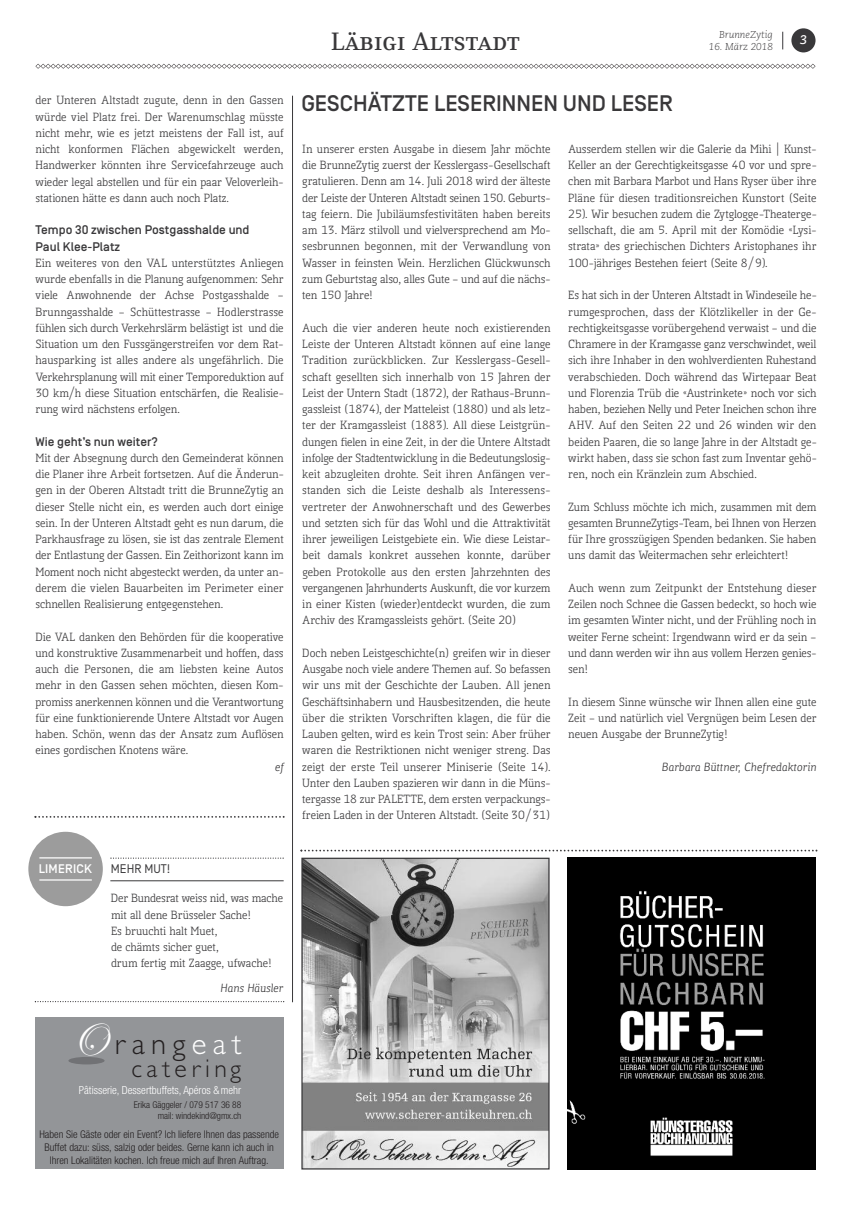
<style>
.page{position:relative;width:851px;height:1205px;background:#fff}
.page>*{position:absolute;margin:0;border:0;box-sizing:border-box;transform-origin:0 0}
.t1{font:300 30.75px "Gill Sans";letter-spacing:.2em;color:#231f20}
.t2{font:300 25.62px "Gill Sans";letter-spacing:.17em;color:#231f20}
.t3{font:25px "Skopex Serif Med Caps";letter-spacing:.01em;color:#39383a}
.t4{font:500 22.5px "Simplon BP";color:#39383a}
.t5{font:500 12.5px/16.2px "Simplon BP";color:#39383a}
.t6{font:500 12.5px "Simplon BP";letter-spacing:.02em;color:#fff}
.t7{font:12.5px "Simplon BP Regular";color:#39383a}
.t8{font:italic 700 12.5px "Caecilia";color:#fff}
.t9{font:11.25px/16.2px "Kofi Pure Serif";letter-spacing:-.005em;color:#39383a;text-align:justify}
.t10{font:11.25px "Kofi Pure Kursiv";color:#39383a}
.t11{font:300 condensed 11.12px "Helvetica Neue";color:#fff}
.t12{font:300 condensed 10.62px/12.8px "Helvetica Neue";color:#231f20;text-align:center}
.t13{font:italic 300 10px "Caecilia";color:#39383a}
.t14{font:300 condensed 9.38px/11.2px "Helvetica Neue";color:#231f20;text-align:right}
.s1{font-family:"Edwardian Script ITC";font-weight:400;font-size:47.88px;color:#fff}
.s2{color:#fff}
</style>
<div class="page">
<div style="left:791px;top:28px;width:24px;height:24px;background:#39383a;border-radius:50%"></div>
<svg style="left:782px;top:32px;width:1px;height:17px"></svg>
<svg style="left:35px;top:64px;width:780px;height:5px"></svg>
<svg style="left:34px;top:816px;width:250px;height:2px"></svg>
<svg style="left:300px;top:849px;width:517px;height:2px"></svg>
<hr style="left:292px;top:96px;width:1px;height:906px;background:#39383a">
<svg style="left:110px;top:857px;width:174px;height:2px"></svg>
<hr style="left:110px;top:880px;width:173px;height:1px;background:#39383a">
<div style="left:28px;top:832px;width:75px;height:74px;background:#9c9c9c;border-radius:50%"></div>
<hr style="left:39px;top:857px;width:53px;height:1px;background:#fff">
<hr style="left:39px;top:879px;width:53px;height:1px;background:#fff">
<svg style="left:35px;top:1001px;width:249px;height:1px"></svg>
<img style="left:567px;top:857px;width:248px;height:312px">
<img style="left:303px;top:859px;width:244px;height:308px">
<div style="left:301px;top:857px;width:248px;height:312px;border:1px solid #39383a"></div>
<div style="left:35px;top:1017px;width:248px;height:152px;background:#939598"></div>
<div style="left:68px;top:1057px;width:37px;height:7px;background:#717275;border-radius:50%"></div>
<p class="t9" style="left:35px;top:92px;width:250px">der Unteren Altstadt zugute, denn in den Gassen würde viel Platz frei. Der Warenumschlag müsste nicht mehr, wie es jetzt meistens der Fall ist, auf nicht konformen Flächen abgewickelt werden, Handwerker könnten ihre Servicefahrzeuge auch wieder legal abstellen und für ein paar Veloverleih&shy;stationen hätte es dann auch noch Platz.</p>
<p class="t5" style="left:35px;top:222px;width:215px">Tempo 30 zwischen Postgasshalde und<br>Paul Klee-Platz</p>
<p class="t9" style="left:35px;top:255px;width:250px">Ein weiteres von den VAL unterstütztes Anliegen wurde ebenfalls in die Planung aufgenommen: Sehr viele Anwohnende der Achse Postgasshalde – Brunngasshalde – Schüttestrasse – Hodlerstrasse fühlen sich durch Verkehrslärm belästigt ist und die Situation um den Fussgängerstreifen vor dem Rat&shy;hausparking ist alles andere als ungefährlich. Die Verkehrsplanung will mit einer Temporeduktion auf 30 km/h diese Situation entschärfen, die Realisie&shy;rung wird nächstens erfolgen.</p>
<p class="t5" style="left:35px;top:433px;width:124px">Wie geht’s nun weiter?</p>
<p class="t9" style="left:35px;top:450px;width:250px">Mit der Absegnung durch den Gemeinderat können die Planer ihre Arbeit fortsetzen. Auf die Änderun&shy;gen in der Oberen Altstadt tritt die BrunneZytig an dieser Stelle nicht ein, es werden auch dort einige sein. In der Unteren Altstadt geht es nun darum, die Parkhausfrage zu lösen, sie ist das zentrale Element der Entlastung der Gassen. Ein Zeithorizont kann im Moment noch nicht abgesteckt werden, da unter an&shy;derem die vielen Bauarbeiten im Perimeter einer schnellen Realisierung entgegenstehen.</p>
<p class="t9" style="left:35px;top:629px;width:250px">Die VAL danken den Behörden für die kooperative und konstruktive Zusammenarbeit und hoffen, dass auch die Personen, die am liebsten keine Autos mehr in den Gassen sehen möchten, diesen Kom&shy;promiss anerkennen können und die Verantwortung für eine funktionierende Untere Altstadt vor Augen haben. Schön, wenn das der Ansatz zum Auflösen eines gordischen Knotens wäre.</p>
<p class="t10" style="left:275px;top:760px;width:10px">ef</p>
<p class="t6" style="left:39px;top:861px;width:55px">LIMERICK</p>
<p class="t7" style="left:111px;top:862px;width:61px">MEHR MUT!</p>
<p class="t9" style="left:111px;top:890px;width:174px;text-align:left">Der Bundesrat weiss nid, was mache mit all dene Brüsseler Sache!<br>Es bruuchti halt Muet,<br>de chämts sicher guet,<br>drum fertig mit Zaagge, ufwache!</p>
<p class="t10" style="left:220px;top:981px;width:64px">Hans Häusler</p>
<h1 class="t1" style="left:69px;top:1019px;width:174px"><span class="s1">O</span>rang<span class="s2">eat</span></h1>
<h2 class="t2" style="left:131px;top:1048px;width:111px">catering</h2>
<p class="t11" style="left:79px;top:1083px;width:164px">Pâtisserie, Dessertbuffets, Apéros &amp; mehr</p>
<p class="t14" style="left:134px;top:1099px;width:109px">Erika Gäggeler / 079 517 36 88 mail: windekind@gmx.ch</p>
<p class="t12" style="left:39px;top:1128px;width:241px">Haben Sie Gäste oder ein Event? Ich liefere Ihnen das passende<br>Buffet dazu: süss, salzig oder beides. Gerne kann ich auch in<br>Ihren Lokalitäten kochen. Ich freue mich auf Ihren Auftrag.</p>
<p class="t13" style="left:719px;top:29px;width:55px">BrunneZytig</p>
<h3 class="t3" style="left:331px;top:27px;width:190px">Läbigi Altstadt</h3>
<p class="t13" style="left:708px;top:41px;width:66px">16. März 2018</p>
<p class="t8" style="left:799px;top:32px;width:9px">3</p>
<h3 class="t4" style="left:301px;top:91px;width:373px">GESCHÄTZTE LESERINNEN UND LESER</h3>
<p class="t9" style="left:302px;top:141px;width:250px">In unserer ersten Ausgabe in diesem Jahr möchte die BrunneZytig zuerst der Kesslergass-Gesellschaft gratulieren. Denn am 14. Juli 2018 wird der älteste der Leiste der Unteren Altstadt seinen 150. Geburts&shy;tag feiern. Die Jubiläumsfestivitäten haben bereits am 13. März stilvoll und vielversprechend am Mo&shy;sesbrunnen begonnen, mit der Verwandlung von Wasser in feinsten Wein. Herzlichen Glückwunsch zum Geburtstag also, alles Gute – und auf die nächs&shy;ten 150 Jahre!</p>
<p class="t9" style="left:302px;top:320px;width:250px">Auch die vier anderen heute noch existierenden Leiste der Unteren Altstadt können auf eine lange Tradition zurückblicken. Zur Kesslergass-Gesell&shy;schaft gesellten sich innerhalb von 15 Jahren der Leist der Untern Stadt (1872), der Rathaus-Brunn&shy;gassleist (1874), der Matteleist (1880) und als letz&shy;ter der Kramgassleist (1883). All diese Leistgrün&shy;dungen fielen in eine Zeit, in der die Untere Altstadt infolge der Stadtentwicklung in die Bedeutungslosig&shy;keit abzugleiten drohte. Seit ihren Anfängen ver&shy;standen sich die Leiste deshalb als Interessens&shy;vertreter der Anwohnerschaft und des Gewerbes und setzten sich für das Wohl und die Attraktivität ihrer jeweiligen Leistgebiete ein. Wie diese Leistar&shy;beit damals konkret aussehen konnte, darüber geben Protokolle aus den ersten Jahrzehnten des vergangenen Jahrhunderts Auskunft, die vor kurzem in einer Kisten (wieder)entdeckt wurden, die zum Archiv des Kramgassleists gehört. (Seite 20)</p>
<p class="t9" style="left:302px;top:645px;width:250px">Doch neben Leistgeschichte(n) greifen wir in dieser Ausgabe noch viele andere Themen auf. So befassen wir uns mit der Geschichte der Lauben. All jenen Geschäftsinhabern und Hausbesitzenden, die heute über die strikten Vorschriften klagen, die für die Lauben gelten, wird es kein Trost sein: Aber früher waren die Restriktionen nicht weniger streng. Das zeigt der erste Teil unserer Miniserie (Seite 14).<br>Unter den Lauben spazieren wir dann in die Müns&shy;tergasse 18 zur PALETTE, dem ersten verpackungs&shy;freien Laden in der Unteren Altstadt. (Seite 30/31)</p>
<p class="t9" style="left:568px;top:141px;width:250px">Ausserdem stellen wir die Galerie da Mihi | Kunst-Keller an der Gerechtigkeitsgasse 40 vor und spre&shy;chen mit Barbara Marbot und Hans Ryser über ihre Pläne für diesen traditionsreichen Kunstort (Seite 25). Wir besuchen zudem die Zytglogge-Theaterge&shy;sellschaft, die am 5. April mit der Komödie «Lysi&shy;strata» des griechischen Dichters Aristophanes ihr 100-jähriges Bestehen feiert (Seite 8/9).</p>
<p class="t9" style="left:568px;top:287px;width:250px">Es hat sich in der Unteren Altstadt in Windeseile he&shy;rumgesprochen, dass der Klötzlikeller in der Ge&shy;rechtigkeitsgasse vorübergehend verwaist – und die Chramere in der Kramgasse ganz verschwindet, weil sich ihre Inhaber in den wohlverdienten Ruhestand verabschieden. Doch während das Wirtepaar Beat und Florenzia Trüb die «Austrinkete» noch vor sich haben, beziehen Nelly und Peter Ineichen schon ihre AHV. Auf den Seiten 22 und 26 winden wir den beiden Paaren, die so lange Jahre in der Altstadt ge&shy;wirkt haben, dass sie schon fast zum Inventar gehö&shy;ren, noch ein Kränzlein zum Abschied.</p>
<p class="t9" style="left:568px;top:499px;width:250px">Zum Schluss möchte ich mich, zusammen mit dem gesamten BrunneZytigs-Team, bei Ihnen von Herzen für Ihre grosszügigen Spenden bedanken. Sie haben uns damit das Weitermachen sehr erleichtert!</p>
<p class="t9" style="left:568px;top:580px;width:250px">Auch wenn zum Zeitpunkt der Entstehung dieser Zeilen noch Schnee die Gassen bedeckt, so hoch wie im gesamten Winter nicht, und der Frühling noch in weiter Ferne scheint: Irgendwann wird er da sein – und dann werden wir ihn aus vollem Herzen genies&shy;sen!</p>
<p class="t9" style="left:568px;top:694px;width:250px">In diesem Sinne wünsche wir Ihnen allen eine gute Zeit – und natürlich viel Vergnügen beim Lesen der neuen Ausgabe der BrunneZytig!</p>
<p class="t10" style="left:661px;top:759px;width:156px">Barbara Büttner, Chefredaktorin</p>
</div>
